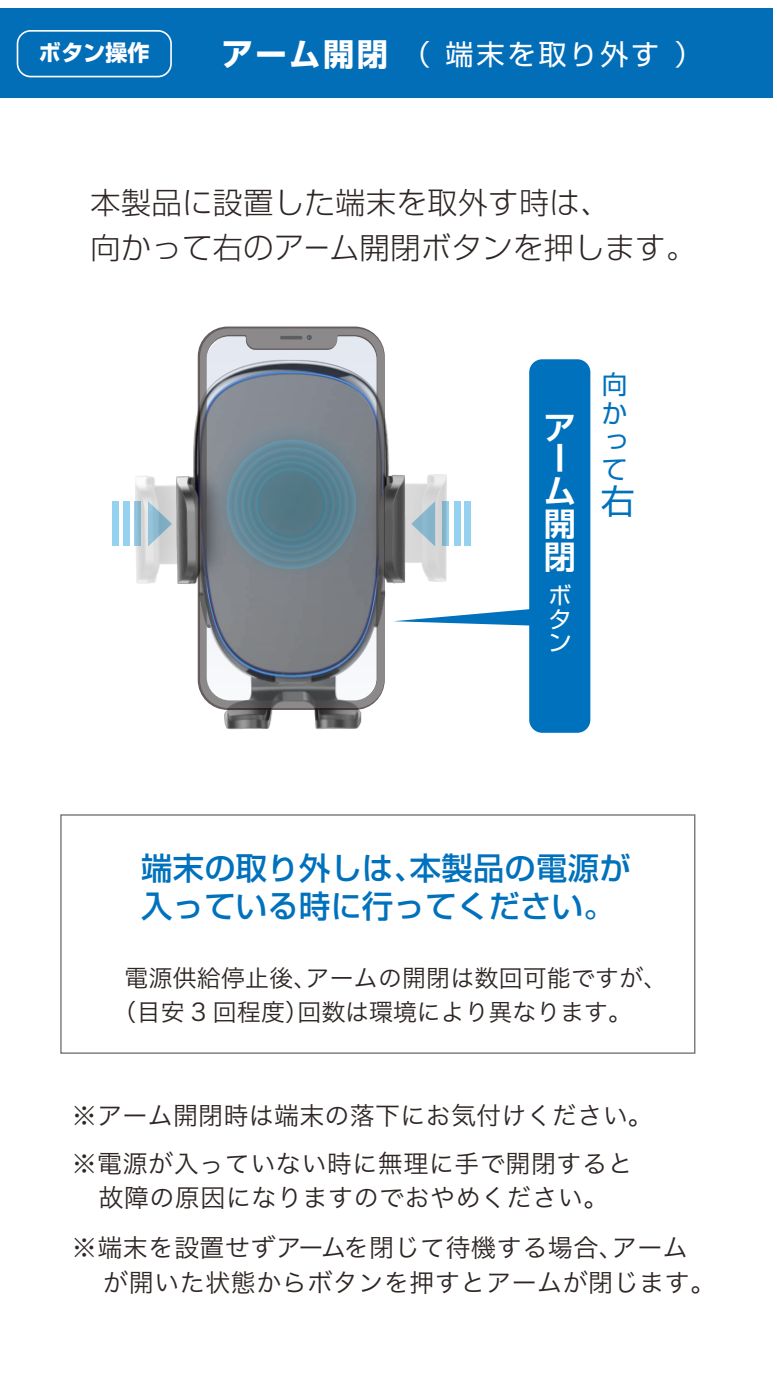
<style>
.page{position:relative;width:777px;height:1380px;background:#fff}
.page>*{position:absolute;margin:0;border:0;box-sizing:border-box;transform-origin:0 0}
.t1{font:33.94px "Shin Go Pro";color:#0071bc}
.t2{font:700 32.19px/32.2px "Shin Go Pro De";color:#fff}
.t3{font:500 31.25px/38.2px "Shin Go Pro";letter-spacing:.01em;color:#0071bc}
.t4{font:300 30px/45px "Shin Go Pro";letter-spacing:.02em;color:#2e2624}
.t5{font:28.12px "Shin Go Pro";letter-spacing:.1em;color:#fff}
.t6{font:25.62px/28.2px "Shin Go Pro";color:#0071bc;text-align:justify}
.t7{font:25px/48.2px "Hiragino Sans W3";letter-spacing:.02em;color:#2e2624}
.t8{font:23.88px/33.4px "Hiragino Sans W3";letter-spacing:.01em;color:#2e2624}
.t9{font:23px/23.7px "Shin Go Pro";color:#fff;text-align:justify}
.t10{font:700 22.12px "Shin Go Pro";color:#fff}
.s1{font-weight:700;font-size:31.25px}
</style>
<div class="page">
<div style="left:0;top:8px;width:772px;height:89px;background:#036eb8"></div>
<svg style="left:418px;top:359px;width:172px;height:374px"></svg>
<div style="left:60px;top:814px;width:635px;height:240px;border:1px solid #717071"></div>
<div style="left:453px;top:502px;width:7px;height:44px;background:#95d2ef"></div>
<div style="left:464px;top:502px;width:7px;height:44px;background:#95d2ef"></div>
<div style="left:123px;top:502px;width:6px;height:44px;background:#95d2ef"></div>
<div style="left:112px;top:502px;width:7px;height:44px;background:#95d2ef"></div>
<img style="left:134px;top:463px;width:321px;height:134px">
<img style="left:164px;top:351px;width:254px;height:379px">
<svg style="left:200px;top:328px;width:184px;height:380px"></svg>
<hr style="left:280px;top:336px;width:22px;height:3px;background:#19191a;border-radius:2px">
<svg style="left:306px;top:335px;width:6px;height:5px"></svg>
<svg style="left:207px;top:417px;width:168px;height:168px"></svg>
<div style="left:17px;top:30px;width:155px;height:47px;border:2px solid #fff;border-radius:13px"></div>
<p class="t10" style="left:39px;top:35px;width:112px">ボタン操作</p>
<p class="t5" style="left:221px;top:31px;width:482px"><span class="s1">アーム開閉</span> （ 端末を取り外す ）</p>
<p class="t4" style="left:90px;top:177px;width:607px">本製品に設置した端末を取外す時は、<br>向かって右のアーム開閉ボタンを押します。</p>
<p class="t2" style="left:543px;top:408px;width:32px">アーム開閉</p>
<p class="t9" style="left:548px;top:581px;width:24px">ボタン</p>
<p class="t6" style="left:601px;top:368px;width:26px">向かって</p>
<h1 class="t1" style="left:600px;top:474px;width:34px">右</h1>
<p class="t3" style="left:141px;top:845px;width:491px">端末の取り外しは、本製品の電源が入っている時に行ってください。</p>
<p class="t8" style="left:113px;top:960px;width:556px;text-indent:12px">電源供給停止後、アームの開閉は数回可能ですが、（目安 3 回程度）回数は環境により異なります。</p>
<p class="t7" style="left:72px;top:1090px;width:582px">※アーム開閉時は端末の落下にお気付けください。※電源が入っていない時に無理に手で開閉すると</p>
<p class="t7" style="left:72px;top:1171px;width:617px;line-height:50.1px;text-indent:26px">故障の原因になりますのでおやめください。<br>※端末を設置せずアームを閉じて待機する場合、アーム</p>
<p class="t7" style="left:103px;top:1257px;width:613px">が開いた状態からボタンを押すとアームが閉じます。</p>
</div>
